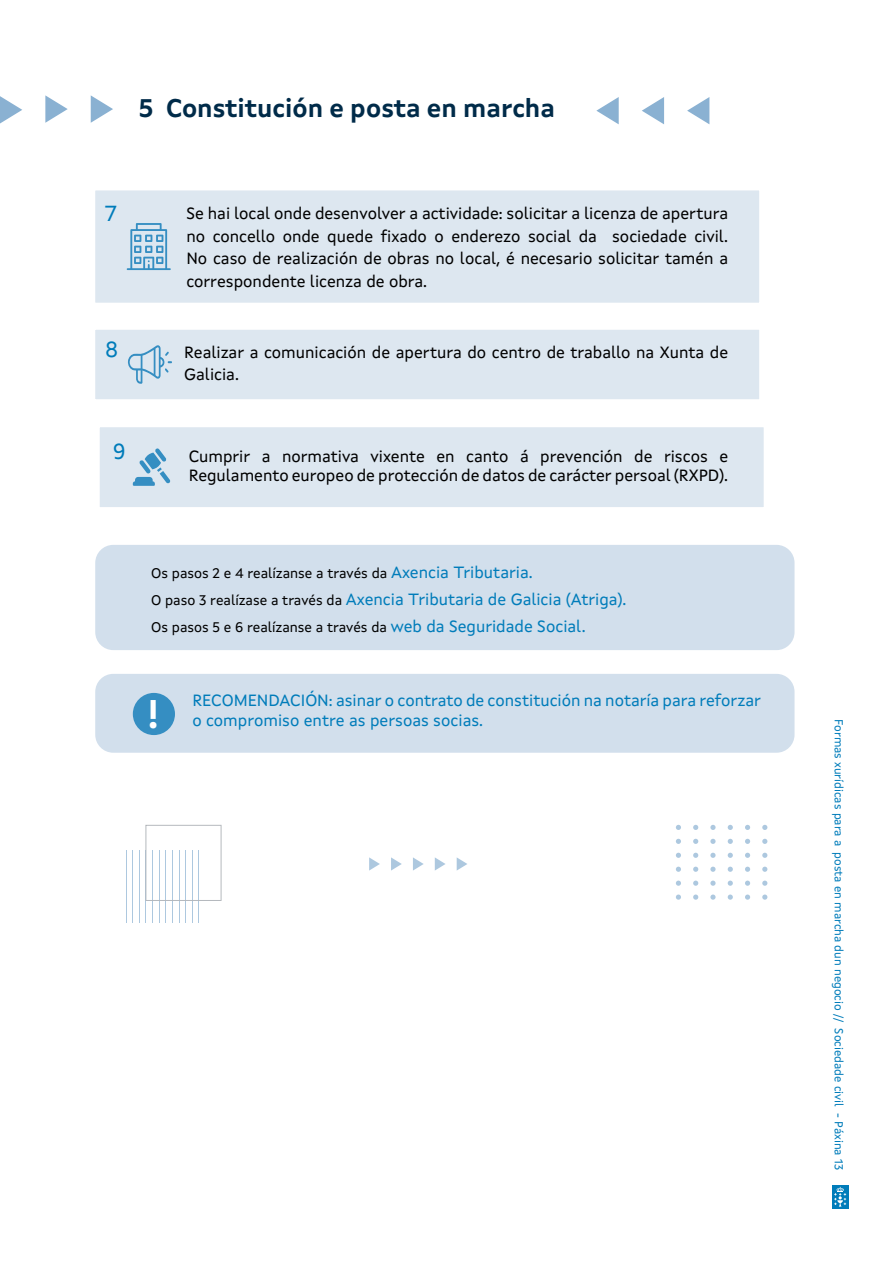
<style>
.page{position:relative;width:893px;height:1263px;background:#fff}
.page>*{position:absolute;margin:0;border:0;box-sizing:border-box;transform-origin:0 0}
.t1{font:700 37.35px "Xunta Sans";color:#fff}
.t2{font:700 25.5px "Xunta Sans";color:#002b49}
.t3{font:22.05px "Xunta Sans";color:#007cba}
.t4{font:16.5px/22.5px "Xunta Sans";color:#000}
.t5{font:16.5px "Xunta Sans";color:#007cba}
.t6{font:14.1px "Xunta Sans";color:#000}
.t7{font:11.85px "Xunta Sans";color:#007cba}
.s1{font-size:16.5px;color:#007cba}
.s2{font-size:14.1px;color:#000}
</style>
<div class="page">
<div style="left:832px;top:1185px;width:16px;height:24px;background:#007cba"></div>
<svg style="left:834px;top:1187px;width:12px;height:19px"></svg>
<div style="left:95px;top:545px;width:699px;height:105px;background:#d2dfec;border-radius:18px"></div>
<svg style="left:0;top:96px;width:22px;height:27px"></svg>
<svg style="left:45px;top:95px;width:23px;height:28px"></svg>
<svg style="left:91px;top:95px;width:22px;height:28px"></svg>
<svg style="left:596px;top:97px;width:23px;height:27px"></svg>
<svg style="left:642px;top:97px;width:22px;height:27px"></svg>
<svg style="left:687px;top:97px;width:22px;height:27px"></svg>
<div style="left:95px;top:674px;width:699px;height:79px;background:#d2dfec;border-radius:18px"></div>
<div style="left:133px;top:693px;width:42px;height:42px;background:#358ec2;border-radius:50%"></div>
<div style="left:91px;top:186px;width:673px;height:121px;background:#dde7f0;border:4px solid #fff"></div>
<div style="left:91px;top:325px;width:673px;height:79px;background:#dde7f0;border:4px solid #fff"></div>
<svg style="left:127px;top:223px;width:44px;height:47px"></svg>
<svg style="left:128px;top:345px;width:44px;height:39px"></svg>
<div style="left:95px;top:423px;width:673px;height:89px;background:#dde7f0;border:4px solid #fff"></div>
<svg style="left:133px;top:448px;width:37px;height:38px"></svg>
<hr style="left:198px;top:850px;width:1px;height:73px;background:#8ab1d2">
<hr style="left:192px;top:850px;width:1px;height:73px;background:#8ab1d2">
<hr style="left:185px;top:850px;width:1px;height:73px;background:#8ab1d2">
<hr style="left:179px;top:850px;width:1px;height:73px;background:#8ab1d2">
<hr style="left:172px;top:850px;width:1px;height:73px;background:#8ab1d2">
<hr style="left:165px;top:850px;width:1px;height:73px;background:#8ab1d2">
<hr style="left:159px;top:850px;width:1px;height:73px;background:#8ab1d2">
<hr style="left:152px;top:850px;width:1px;height:73px;background:#8ab1d2">
<hr style="left:145px;top:850px;width:1px;height:73px;background:#8ab1d2">
<hr style="left:139px;top:850px;width:1px;height:73px;background:#8ab1d2">
<hr style="left:132px;top:850px;width:1px;height:73px;background:#8ab1d2">
<hr style="left:126px;top:850px;width:1px;height:73px;background:#8ab1d2">
<svg style="left:145px;top:825px;width:77px;height:76px"></svg>
<svg style="left:676px;top:894px;width:5px;height:6px"></svg>
<svg style="left:693px;top:894px;width:5px;height:6px"></svg>
<svg style="left:710px;top:894px;width:6px;height:6px"></svg>
<svg style="left:728px;top:894px;width:5px;height:6px"></svg>
<svg style="left:745px;top:894px;width:5px;height:6px"></svg>
<svg style="left:762px;top:894px;width:5px;height:6px"></svg>
<svg style="left:676px;top:880px;width:5px;height:6px"></svg>
<svg style="left:693px;top:880px;width:5px;height:6px"></svg>
<svg style="left:710px;top:880px;width:6px;height:6px"></svg>
<svg style="left:728px;top:880px;width:5px;height:6px"></svg>
<svg style="left:745px;top:880px;width:5px;height:6px"></svg>
<svg style="left:762px;top:880px;width:5px;height:6px"></svg>
<svg style="left:676px;top:867px;width:5px;height:5px"></svg>
<svg style="left:693px;top:867px;width:5px;height:5px"></svg>
<svg style="left:710px;top:867px;width:6px;height:5px"></svg>
<svg style="left:728px;top:867px;width:5px;height:5px"></svg>
<svg style="left:745px;top:867px;width:5px;height:5px"></svg>
<svg style="left:762px;top:867px;width:5px;height:5px"></svg>
<svg style="left:676px;top:853px;width:5px;height:5px"></svg>
<svg style="left:693px;top:853px;width:5px;height:5px"></svg>
<svg style="left:710px;top:853px;width:6px;height:5px"></svg>
<svg style="left:728px;top:853px;width:5px;height:5px"></svg>
<svg style="left:745px;top:853px;width:5px;height:5px"></svg>
<svg style="left:762px;top:853px;width:5px;height:5px"></svg>
<svg style="left:676px;top:839px;width:5px;height:5px"></svg>
<svg style="left:693px;top:839px;width:5px;height:5px"></svg>
<svg style="left:710px;top:839px;width:6px;height:5px"></svg>
<svg style="left:728px;top:839px;width:5px;height:5px"></svg>
<svg style="left:745px;top:839px;width:5px;height:5px"></svg>
<svg style="left:762px;top:839px;width:5px;height:5px"></svg>
<svg style="left:676px;top:825px;width:5px;height:5px"></svg>
<svg style="left:693px;top:825px;width:5px;height:5px"></svg>
<svg style="left:710px;top:825px;width:6px;height:5px"></svg>
<svg style="left:728px;top:825px;width:5px;height:5px"></svg>
<svg style="left:745px;top:825px;width:5px;height:5px"></svg>
<svg style="left:762px;top:825px;width:5px;height:5px"></svg>
<svg style="left:369px;top:857px;width:11px;height:13px"></svg>
<svg style="left:391px;top:857px;width:11px;height:13px"></svg>
<svg style="left:413px;top:857px;width:11px;height:13px"></svg>
<svg style="left:435px;top:857px;width:10px;height:13px"></svg>
<svg style="left:457px;top:857px;width:10px;height:13px"></svg>
<h2 class="t2" style="left:139px;top:93px;width:418px">5 Constitución e posta en marcha</h2>
<h3 class="t3" style="left:105px;top:200px;width:13px">7</h3>
<p class="t4" style="left:186px;top:202px;width:543px;text-align:justify">Se hai local onde desenvolver a actividade: solicitar a licenza de apertura no concello onde quede fixado o enderezo social da sociedade civil.<br>No caso de realización de obras no local, é necesario solicitar tamén a correspondente licenza de obra.</p>
<h3 class="t3" style="left:105px;top:336px;width:15px">8</h3>
<p class="t4" style="left:184px;top:341px;width:545px">Realizar a comunicación de apertura do centro de traballo na Xunta de<br>Galicia.</p>
<h3 class="t3" style="left:113px;top:438px;width:14px">9</h3>
<p class="t4" style="left:189px;top:446px;width:541px;line-height:19.8px">Cumprir a normativa vixente en canto á prevención de riscos e<br>Regulamento europeo de protección de datos de carácter persoal (RXPD).</p>
<p class="t6" style="left:151px;top:564px;width:383px">Os pasos 2 e 4 realízanse a través da <span class="s1">Axencia Tributaria.</span></p>
<p class="t5" style="left:151px;top:589px;width:477px"><span class="s2">O paso 3 realízase a través da</span> Axencia Tributaria de Galicia (Atriga).</p>
<p class="t6" style="left:151px;top:618px;width:436px">Os pasos 5 e 6 realízanse a través da <span class="s1">web da Seguridade Social.</span></p>
<h1 class="t1" style="left:147px;top:692px;width:14px">!</h1>
<p class="t5" style="left:192px;top:690px;width:570px">RECOMENDACIÓN: asinar o contrato de constitución na notaría para reforzar</p>
<p class="t5" style="left:192px;top:710px;width:292px">o compromiso entre as persoas socias.</p>
<p class="t7" style="left:846px;top:719px;width:452px;rotate:90deg">Formas xurídicas para a posta en marcha dun negocio // Sociedade civil - Páxina 13</p>
</div>
